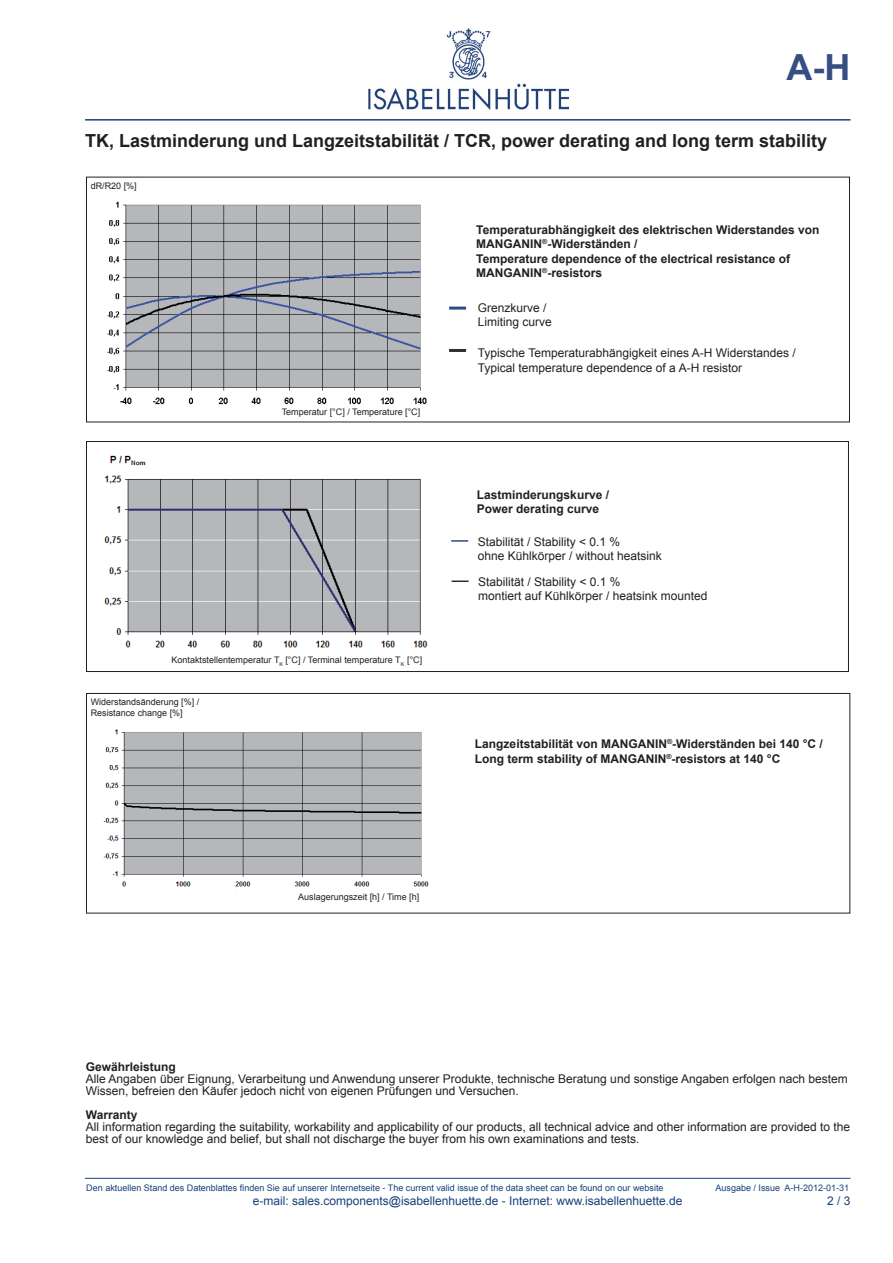
<style>
.page{position:relative;width:893px;height:1263px;background:#fff}
.page>*{position:absolute;margin:0;border:0;box-sizing:border-box;transform-origin:0 0}
.t1{font:700 36px "Arial";color:#374e82}
.t2{font:700 18px "Arial";color:#231f20}
.t3{font:12px/14.4px "Arial";color:#231f20}
.t4{font:700 12px/14.4px "Arial";color:#231f20}
.t5{font:12px "Arial";color:#18417a}
.t6{font:9px/10.5px "Arial";color:#231f20}
.t7{font:9px "Arial";color:#18417a}
</style>
<div class="page">
<hr style="left:85px;top:1178px;width:765px;height:1px;background:#18417a">
<hr style="left:85px;top:119px;width:765px;height:2px;background:#18417a">
<img style="left:369px;top:28px;width:200px;height:82px">
<img style="left:107px;top:201px;width:320px;height:204px">
<div style="left:86px;top:441px;width:763px;height:231px;border:1px solid #231f20"></div>
<svg style="left:451px;top:540px;width:17px;height:2px"></svg>
<img style="left:103px;top:729px;width:326px;height:158px">
<img style="left:104px;top:455px;width:324px;height:193px">
<hr style="left:449px;top:349px;width:17px;height:3px;background:#231f20">
<hr style="left:449px;top:307px;width:17px;height:3px;background:#18417a">
<div style="left:86px;top:693px;width:764px;height:220px;border:1px solid #231f20"></div>
<svg style="left:452px;top:580px;width:17px;height:2px"></svg>
<h1 class="t1" style="left:786px;top:44px;width:65px">A-H</h1>
<h2 class="t2" style="left:85px;top:129px;width:383px">TK, Lastminderung und Langzeitstabilität / TCR</h2>
<h2 class="t2" style="left:491px;top:129px;width:338px">, power derating and long term stability</h2>
<p class="t6" style="left:91px;top:181px;width:48px">dR/R20 [%]</p>
<p class="t6" style="left:282px;top:407px;width:140px">Temperatur [°C] / Temperature [°C]</p>
<p class="t6" style="left:172px;top:654px;width:252px">Kontaktstellentemperatur T<sub>K</sub> [°C] / Terminal temperature T<sub>K</sub> [°C]</p>
<p class="t6" style="left:91px;top:697px;width:110px">Widerstandsänderung [%] /<br>Resistance change [%]</p>
<p class="t6" style="left:298px;top:891px;width:123px">Auslagerungszeit [h] / Time [h]</p>
<p class="t4" style="left:476px;top:223px;width:345px">Temperaturabhängigkeit des elektrischen Widerstandes von manganin</p>
<p class="t4" style="left:476px;top:237px;width:316px;text-indent:66px"><sup>®</sup>-Widerständen /<br>Temperature dependence of the electrical resistance of manganin</p>
<p class="t4" style="left:542px;top:266px;width:61px"><sup>®</sup>-resistors</p>
<p class="t3" style="left:478px;top:301px;width:76px">Grenzkurve /<br>Limiting curve</p>
<p class="t3" style="left:478px;top:346px;width:319px">Typische Temperaturabhängigkeit eines A-H Widerstandes /<br>Typical temperature dependence of a A-H resistor</p>
<p class="t4" style="left:477px;top:488px;width:134px">Lastminderungskurve /<br>Power derating curve</p>
<p class="t3" style="left:478px;top:534px;width:186px">Stabilität / Stability &lt; 0.1 %<br>ohne Kühlkörper / without heatsink</p>
<p class="t3" style="left:478px;top:575px;width:231px">Stabilität / Stability &lt; 0.1 %<br>montiert auf Kühlkörper / heatsink mounted</p>
<p class="t4" style="left:475px;top:737px;width:136px">Langzeitstabilität von manganin</p>
<p class="t4" style="left:667px;top:737px;width:157px"><sup>®</sup>-Widerständen bei 140 °C /</p>
<p class="t4" style="left:475px;top:752px;width:135px">Long term stability of manganin</p>
<p class="t4" style="left:666px;top:752px;width:114px"><sup>®</sup>-resistors at 140 °C</p>
<p class="t4" style="left:86px;top:1060px;width:92px">Gewährleistung</p>
<p class="t3" style="left:86px;top:1073px;width:763px;line-height:12px">Alle Angaben über Eignung, Verarbeitung und Anwendung unserer Produkte, technische Beratung und sonstige Angaben erfolgen nach bestem<br>Wissen, befreien den Käufer jedoch nicht von eigenen Prüfungen und Versuchen.</p>
<p class="t4" style="left:86px;top:1108px;width:53px">Warranty</p>
<p class="t3" style="left:86px;top:1121px;width:766px;line-height:12px">All information regarding the suitability, workability and applicability of our products, all technical advice and other information are provided to the best of our knowledge and belief, but shall not discharge the buyer from his own examinations and tests.</p>
<p class="t7" style="left:86px;top:1182px;width:579px">Den aktuellen Stand des Datenblattes finden Sie auf unserer Internetseite - The current valid issue of the data sheet can be found on our website</p>
<p class="t7" style="left:716px;top:1182px;width:135px">Ausgabe / Issue A-H-2012-01-31</p>
<p class="t5" style="left:253px;top:1193px;width:431px">e-mail: sales.components@isabellenhuette.de - Internet: www.isabellenhuette.de</p>
<p class="t5" style="left:827px;top:1193px;width:25px">2 / 3</p>
</div>
